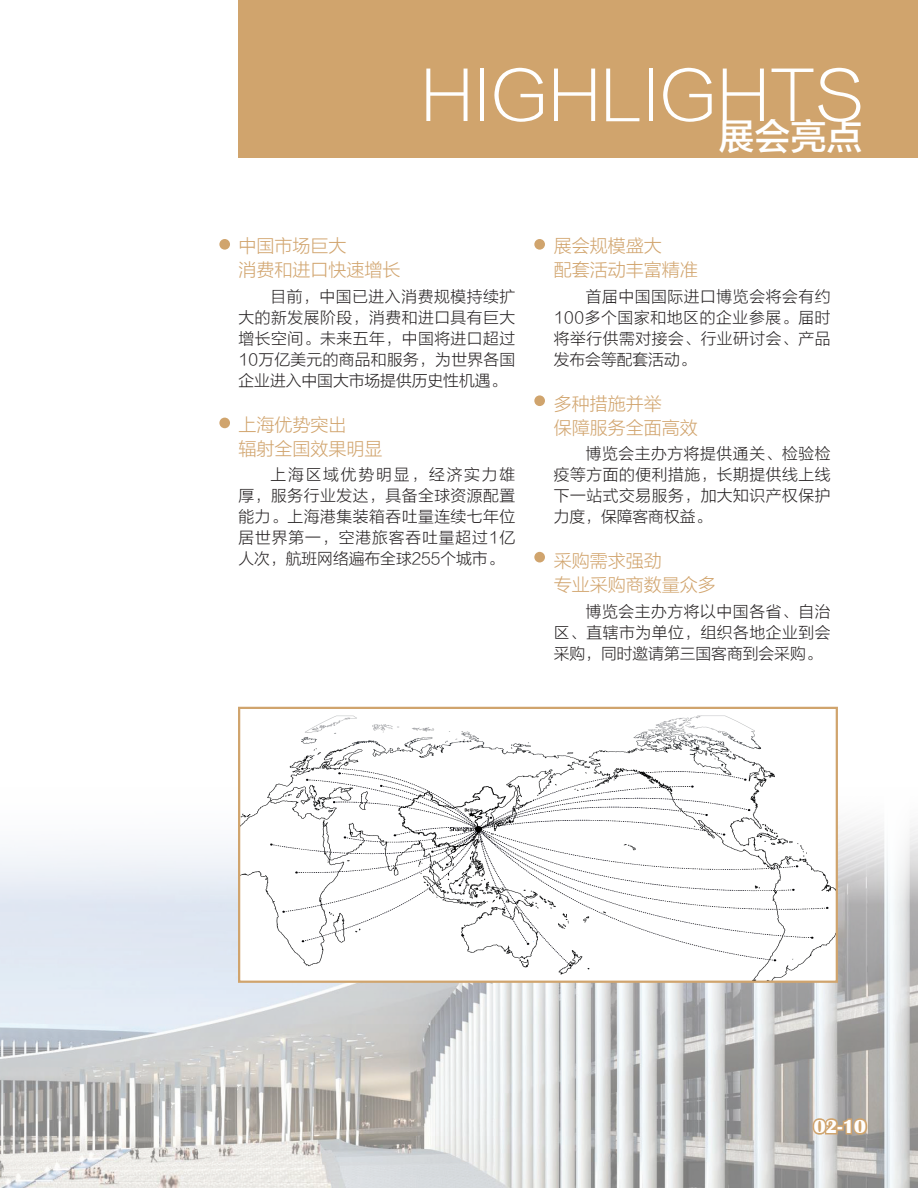
<style>
.page{position:relative;width:918px;height:1188px;background:#fff}
.page>*{position:absolute;margin:0;border:0;box-sizing:border-box;transform-origin:0 0}
.英文大标题{font:67.5px "FZLTXHK GBK1 0";color:#fff}
.金色中文标题{font:36px "FZLTZHK GBK1 0";color:#fff}
.t1{font:700 19.5px "Britannic";color:#fff}
.红色小标题{font:18px "FZLTXHK GBK1 0";color:#d1a46d}
.t2{font:15.75px/21px "FZLTXHK GBK1 0";letter-spacing:.035em;color:#231f20;text-align:justify}
</style>
<div class="page">
<img style="left:0;top:825px;width:918px;height:363px">
<div style="left:239px;top:0;width:679px;height:158px;background:#d0a46d"></div>
<img style="left:241px;top:715px;width:594px;height:265px">
<div style="left:238px;top:707px;width:600px;height:276px;border:2px solid #d0a46d"></div>
<div style="left:534px;top:239px;width:11px;height:11px;background:#d0a46d;border-radius:50%"></div>
<div style="left:534px;top:395px;width:11px;height:11px;background:#d0a46d;border-radius:50%"></div>
<div style="left:534px;top:552px;width:11px;height:10px;background:#d0a46d;border-radius:50%"></div>
<div style="left:219px;top:239px;width:11px;height:11px;background:#d0a46d;border-radius:50%"></div>
<div style="left:219px;top:418px;width:11px;height:10px;background:#d0a46d;border-radius:50%"></div>
<svg style="left:811px;top:1116px;width:58px;height:20px"></svg>
<p class="英文大标题" style="left:420px;top:58px;width:445px">HIGHLIGHTS</p>
<p class="金色中文标题" style="left:719px;top:117px;width:145px">展会亮点</p>
<p class="红色小标题" style="left:239px;top:236px;width:109px">中国市场巨大</p>
<p class="红色小标题" style="left:239px;top:260px;width:163px">消费和进口快速增长</p>
<p class="t2" style="left:239px;top:286px;width:278px;text-indent:32px">目前，中国已进入消费规模持续扩大的新发展阶段，消费和进口具有巨大增长空间。未来五年，中国将进口超过10万亿美元的商品和服务，为世界各国企业进入中国大市场提供历史性机遇。</p>
<p class="红色小标题" style="left:239px;top:415px;width:109px">上海优势突出</p>
<p class="红色小标题" style="left:239px;top:439px;width:145px">辐射全国效果明显</p>
<p class="t2" style="left:239px;top:465px;width:278px;text-indent:32px">上海区域优势明显，经济实力雄厚，服务行业发达，具备全球资源配置能力。上海港集装箱吞吐量连续七年位居世界第一，空港旅客吞吐量超过1亿人次，航班网络遍布全球255个城市。</p>
<p class="红色小标题" style="left:554px;top:236px;width:109px">展会规模盛大</p>
<p class="红色小标题" style="left:554px;top:260px;width:145px">配套活动丰富精准</p>
<p class="t2" style="left:554px;top:286px;width:278px;text-indent:32px">首届中国国际进口博览会将会有约100多个国家和地区的企业参展。届时将举行供需对接会、行业研讨会、产品发布会等配套活动。</p>
<p class="红色小标题" style="left:554px;top:394px;width:109px">多种措施并举</p>
<p class="红色小标题" style="left:554px;top:418px;width:145px">保障服务全面高效</p>
<p class="t2" style="left:554px;top:444px;width:278px;text-indent:32px">博览会主办方将提供通关、检验检疫等方面的便利措施，长期提供线上线下一站式交易服务，加大知识产权保护力度，保障客商权益。</p>
<p class="红色小标题" style="left:554px;top:551px;width:109px">采购需求强劲</p>
<p class="红色小标题" style="left:554px;top:575px;width:163px">专业采购商数量众多</p>
<p class="t2" style="left:554px;top:601px;width:278px;text-indent:32px">博览会主办方将以中国各省、自治区、直辖市为单位，组织各地企业到会采购，同时邀请第三国客商到会采购。</p>
<p class="t1" style="left:814px;top:1116px;width:54px">02-10</p>
</div>
